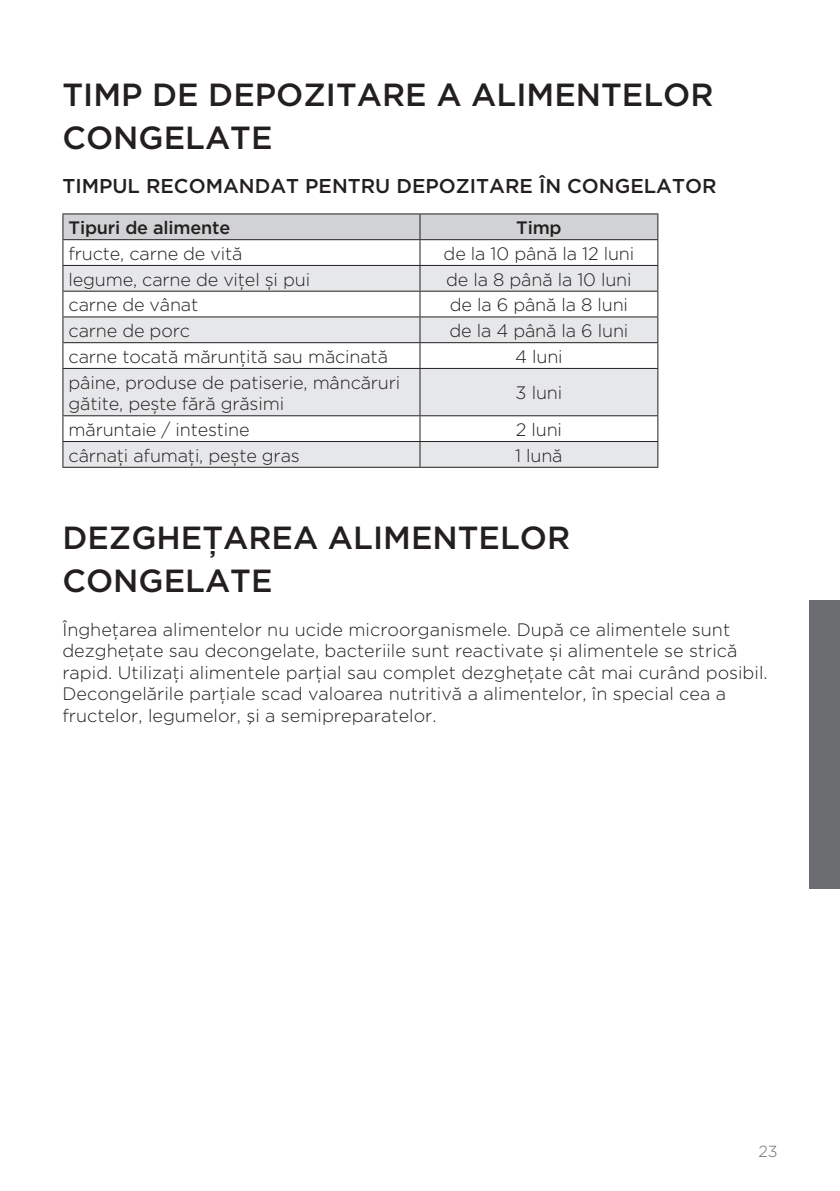
<style>
.page{position:relative;width:840px;height:1191px;background:#fff}
.page>*{position:absolute;margin:0;border:0;box-sizing:border-box;transform-origin:0 0}
.podnaslov_1{font:500 32px/43.2px "Gotham";color:#231f20}
.podnaslov_1-2{font:500 20px "Gotham";color:#231f20}
.besedilo{font:300 18px/21.6px "Gotham";color:#231f20}
.besedilo_drobno{font:300 18px/21.6px "Gotham";letter-spacing:-.01em;color:#231f20}
.besedilo_drobno-2{font:500 18px "Gotham";letter-spacing:-.01em;color:#231f20}
.t1{font:300 16px "Gotham";color:#6c6d70}
</style>
<div class="page">
<div style="left:808px;top:600px;width:31px;height:288px;background:#6c6d70"></div>
<svg style="left:63px;top:369px;width:594px;height:98px;fill:#e6e7e9"></svg>
<hr style="left:62px;top:213px;width:358px;height:1px;background:#231f20">
<hr style="left:420px;top:213px;width:238px;height:1px;background:#231f20">
<svg style="left:62px;top:214px;width:596px;height:154px"></svg>
<hr style="left:62px;top:368px;width:358px;height:1px;background:#231f20">
<hr style="left:62px;top:369px;width:1px;height:46px;background:#231f20">
<hr style="left:420px;top:368px;width:238px;height:1px;background:#231f20">
<hr style="left:419px;top:369px;width:1px;height:46px;background:#231f20">
<hr style="left:657px;top:369px;width:1px;height:46px;background:#231f20">
<hr style="left:62px;top:415px;width:358px;height:1px;background:#231f20">
<hr style="left:420px;top:415px;width:238px;height:1px;background:#231f20">
<hr style="left:62px;top:441px;width:358px;height:1px;background:#231f20">
<svg style="left:62px;top:416px;width:1px;height:51px"></svg>
<hr style="left:420px;top:441px;width:238px;height:1px;background:#231f20">
<svg style="left:419px;top:416px;width:1px;height:51px"></svg>
<svg style="left:657px;top:416px;width:1px;height:51px"></svg>
<hr style="left:62px;top:467px;width:358px;height:1px;background:#231f20">
<hr style="left:420px;top:467px;width:238px;height:1px;background:#231f20">
<p class="podnaslov_1" style="left:62px;top:73px;width:652px">TIMP DE DEPOZITARE A ALIMENTELOR<br>CONGELATE</p>
<p class="podnaslov_1-2" style="left:62px;top:172px;width:655px">TIMPUL RECOMANDAT PENTRU DEPOZITARE ÎN CONGELATOR</p>
<p class="besedilo_drobno-2" style="left:69px;top:216px;width:163px">Tipuri de alimente</p>
<p class="besedilo_drobno-2" style="left:516px;top:216px;width:47px">Timp</p>
<p class="besedilo_drobno" style="left:69px;top:242px;width:175px">fructe, carne de vită</p>
<p class="besedilo_drobno" style="left:443px;top:242px;width:192px">de la 10 până la 12 luni</p>
<p class="besedilo_drobno" style="left:69px;top:268px;width:243px">legume, carne de viţel și pui</p>
<p class="besedilo_drobno" style="left:446px;top:268px;width:187px">de la 8 până la 10 luni</p>
<p class="besedilo_drobno" style="left:69px;top:293px;width:131px">carne de vânat</p>
<p class="besedilo_drobno" style="left:449px;top:293px;width:180px">de la 6 până la 8 luni</p>
<p class="besedilo_drobno" style="left:69px;top:319px;width:123px">carne de porc</p>
<p class="besedilo_drobno" style="left:449px;top:319px;width:180px">de la 4 până la 6 luni</p>
<p class="besedilo_drobno" style="left:69px;top:345px;width:321px">carne tocată mărunţită sau măcinată</p>
<p class="besedilo_drobno" style="left:515px;top:345px;width:49px">4 luni</p>
<p class="besedilo_drobno" style="left:69px;top:371px;width:333px">pâine, produse de patiserie, mâncăruri gătite, pește fără grăsimi</p>
<p class="besedilo_drobno" style="left:515px;top:382px;width:48px">3 luni</p>
<p class="besedilo_drobno" style="left:69px;top:418px;width:182px">măruntaie / intestine</p>
<p class="besedilo_drobno" style="left:515px;top:418px;width:48px">2 luni</p>
<p class="besedilo_drobno" style="left:69px;top:444px;width:232px">cârnaţi afumaţi, pește gras</p>
<p class="besedilo_drobno" style="left:515px;top:444px;width:49px">1 lună</p>
<p class="podnaslov_1" style="left:62px;top:516px;width:509px">DEZGHEŢAREA ALIMENTELOR<br>CONGELATE</p>
<p class="besedilo" style="left:62px;top:618px;width:706px">Îngheţarea alimentelor nu ucide microorganismele. După ce alimentele sunt dezgheţate sau decongelate, bacteriile sunt reactivate și alimentele se strică rapid. Utilizaţi alimentele parţial sau complet dezgheţate cât mai curând posibil.</p>
<p class="besedilo" style="left:62px;top:682px;width:665px">Decongelările parţiale scad valoarea nutritivă a alimentelor, în special cea a fructelor, legumelor, şi a semipreparatelor.</p>
<p class="t1" style="left:757px;top:1140px;width:21px">23</p>
</div>
